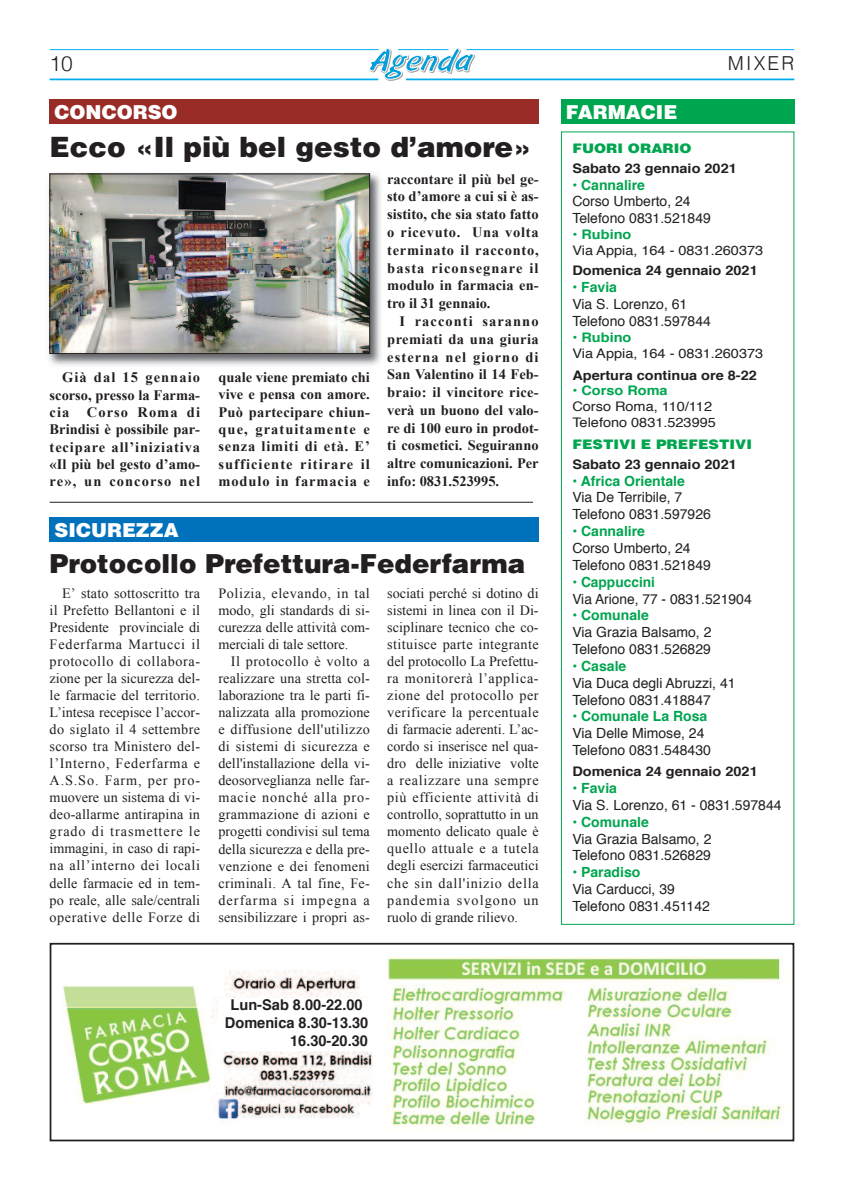
<style>
.page{position:relative;width:844px;height:1191px;background:#fff}
.page>*{position:absolute;margin:0;border:0;box-sizing:border-box;transform-origin:0 0}
.t1{font:900 28px "Helvetica";color:#231f20}
.t2{font:900 26.25px "Helvetica";color:#231f20}
.t3{font:300 21px "Helvetica";color:#231f20}
.t4{font:900 19.25px "Helvetica";color:#fff}
.t5{font:300 19.25px "Helvetica";letter-spacing:.11em;color:#231f20}
.t6{font:700 14.88px "Helvetica";color:#231f20}
.t7{font:700 14.35px/17.8px "Times New Roman";letter-spacing:.055em;color:#231f20;text-align:justify}
.t8{font:14.17px/17px "Times New Roman";letter-spacing:.01em;color:#231f20;text-align:justify}
.t9{font:14px/16.8px "Helvetica";color:#231f20}
.t10{font:700 14px "Helvetica";color:#00a54f}
.t11{font:700 13.12px "Helvetica";color:#231f20;scale:1.1 1}
.t12{font:13.12px/15.9px "Helvetica";color:#231f20;scale:1.1 1}
.t13{font:900 13.12px "Helvetica";color:#00a54f;scale:1.1 1}
.t14{font:700 13.12px "Helvetica";color:#00a54f;scale:1.1 1}
</style>
<div class="page">
<div style="left:561px;top:99px;width:233px;height:25px;background:#00a54f"></div>
<svg style="left:369px;top:48px;width:106px;height:33px"></svg>
<hr style="left:398px;top:49px;width:50px;height:1px;background:#00aeef">
<hr style="left:50px;top:49px;width:328px;height:1px;background:#00aeef">
<hr style="left:466px;top:49px;width:328px;height:1px;background:#00aeef">
<hr style="left:50px;top:78px;width:328px;height:2px;background:#00aeef">
<hr style="left:406px;top:78px;width:388px;height:2px;background:#00aeef">
<div style="left:561px;top:131px;width:233px;height:793px;border:1px solid #00a54f"></div>
<img style="left:62px;top:956px;width:728px;height:176px">
<div style="left:50px;top:943px;width:744px;height:198px;border:2px solid #231f20"></div>
<div style="left:218px;top:998px;width:157px;height:52px;background:#fff"></div>
<img style="left:48px;top:173px;width:333px;height:193px">
<img style="left:52px;top:176px;width:316px;height:176px">
<div style="left:50px;top:174px;width:320px;height:180px;border:1px solid #231f20"></div>
<div style="left:50px;top:99px;width:488px;height:25px;background:#9a2c28"></div>
<div style="left:50px;top:517px;width:488px;height:25px;background:#0072bc"></div>
<hr style="left:50px;top:502px;width:483px;height:1px;background:#231f20">
<h3 class="t3" style="left:50px;top:55px;width:25px">10</h3>
<h3 class="t5" style="left:727px;top:56px;width:68px">MIXER</h3>
<h3 class="t4" style="left:55px;top:105px;width:124px">CONCORSO</h3>
<h1 class="t1" style="left:50px;top:131px;width:483px">Ecco «Il più bel gesto d’amore»</h1>
<p class="t7" style="left:50px;top:369px;width:152px;line-height:17.3px;text-indent:12px">Già dal 15 gennaio scorso, presso la Farma&shy;cia Corso Roma di Brindisi è possibile par&shy;tecipare all’iniziativa «Il più bel gesto d’amo&shy;re», un concorso nel</p>
<p class="t7" style="left:218px;top:368px;width:153px;line-height:17.3px">quale viene premiato chi vive e pensa con amore.<br>Può partecipare chiun&shy;que, gratuitamente e senza limiti di età. E’ sufficiente ritirare il modulo in farmacia e</p>
<p class="t7" style="left:387px;top:170px;width:153px">raccontare il più bel ge&shy;sto d’amore a cui si è as&shy;sistito, che sia stato fatto o ricevuto. Una volta terminato il racconto, basta riconsegnare il modulo in farmacia en&shy;tro il 31 gennaio.</p>
<p class="t7" style="left:387px;top:312px;width:153px;text-indent:12px">I racconti saranno premiati da una giuria esterna nel giorno di San Valentino il 14 Feb&shy;braio: il vincitore rice&shy;verà un buono del valo&shy;re di 100 euro in prodot&shy;ti cosmetici. Seguiranno altre comunicazioni. Per info: 0831.523995.</p>
<h3 class="t4" style="left:55px;top:523px;width:126px">SICUREZZA</h3>
<h2 class="t2" style="left:50px;top:548px;width:477px">Protocollo Prefettura-Federfarma</h2>
<p class="t8" style="left:50px;top:585px;width:152px;text-indent:12px">E’ stato sottoscritto tra il Prefetto Bellantoni e il Presidente provinciale di Federfarma Martucci il protocollo di collabora&shy;zione per la sicurezza del&shy;le farmacie del territorio.<br>L’intesa recepisce l’accor&shy;do siglato il 4 settembre scorso tra Ministero del&shy;l’Interno, Federfarma e A.S.So. Farm, per pro&shy;muovere un sistema di vi&shy;deo-allarme antirapina in grado di trasmettere le immagini, in caso di rapi&shy;na all’interno dei locali delle farmacie ed in tem&shy;po reale, alle sale/centrali operative delle Forze di</p>
<p class="t8" style="left:218px;top:585px;width:153px">Polizia, elevando, in tal modo, gli standards di si&shy;curezza delle attività com&shy;merciali di tale settore.</p>
<p class="t8" style="left:387px;top:585px;width:153px">sociati perché si dotino di sistemi in linea con il Di&shy;sciplinare tecnico che co&shy;stituisce parte integrante del protocollo La Prefettu&shy;ra monitorerà l’applica&shy;zione del protocollo per verificare la percentuale di farmacie aderenti. L’ac&shy;cordo si inserisce nel qua&shy;dro delle iniziative volte a realizzare una sempre più efficiente attività di controllo, soprattutto in un momento delicato quale è quello attuale e a tutela degli esercizi farmaceutici che sin dall'inizio della pandemia svolgono un ruolo di grande rilievo.</p>
<p class="t8" style="left:218px;top:653px;width:153px;text-indent:12px">Il protocollo è volto a realizzare una stretta col&shy;laborazione tra le parti fi&shy;nalizzata alla promozione e diffusione dell'utilizzo di sistemi di sicurezza e dell'installazione della vi&shy;deosorveglianza nelle far&shy;macie nonché alla pro&shy;grammazione di azioni e progetti condivisi sul tema della sicurezza e della pre&shy;venzione e dei fenomeni criminali. A tal fine, Fe&shy;derfarma si impegna a sensibilizzare i propri as-</p>
<h3 class="t4" style="left:566px;top:105px;width:113px">FARMACIE</h3>
<p class="t13" style="left:572px;top:143px;width:110px">FUORI ORARIO</p>
<p class="t11" style="left:572px;top:163px;width:151px">Sabato 23 gennaio 2021</p>
<p class="t10" style="left:572px;top:179px;width:74px">• Cannalire</p>
<p class="t9" style="left:572px;top:194px;width:140px">Corso Umberto, 24<br>Telefono 0831.521849</p>
<p class="t14" style="left:572px;top:229px;width:55px">• Rubino</p>
<p class="t12" style="left:572px;top:244px;width:175px">Via Appia, 164 - 0831.260373</p>
<p class="t11" style="left:572px;top:265px;width:170px">Domenica 24 gennaio 2021</p>
<p class="t10" style="left:572px;top:281px;width:46px">• Favia</p>
<p class="t9" style="left:572px;top:296px;width:140px">Via S. Lorenzo, 61<br>Telefono 0831.597844</p>
<p class="t14" style="left:572px;top:332px;width:55px">• Rubino</p>
<p class="t12" style="left:572px;top:346px;width:175px">Via Appia, 164 - 0831.260373</p>
<p class="t11" style="left:572px;top:369px;width:169px">Apertura continua ore 8-22</p>
<p class="t14" style="left:572px;top:385px;width:88px">• Corso Roma</p>
<p class="t12" style="left:572px;top:400px;width:132px">Corso Roma, 110/112<br>Telefono 0831.523995</p>
<p class="t13" style="left:572px;top:439px;width:165px">FESTIVI E PREFESTIVI</p>
<p class="t11" style="left:572px;top:459px;width:151px">Sabato 23 gennaio 2021</p>
<p class="t10" style="left:572px;top:475px;width:114px">• Africa Orientale</p>
<p class="t9" style="left:572px;top:490px;width:140px">Via De Terribile, 7<br>Telefono 0831.597926</p>
<p class="t10" style="left:572px;top:525px;width:74px">• Cannalire</p>
<p class="t9" style="left:572px;top:541px;width:140px">Corso Umberto, 24<br>Telefono 0831.521849</p>
<p class="t10" style="left:572px;top:576px;width:84px">• Cappuccini</p>
<p class="t9" style="left:572px;top:591px;width:181px">Via Arione, 77 - 0831.521904</p>
<p class="t10" style="left:572px;top:609px;width:78px">• Comunale</p>
<p class="t9" style="left:572px;top:625px;width:140px">Via Grazia Balsamo, 2<br>Telefono 0831.526829</p>
<p class="t10" style="left:572px;top:660px;width:55px">• Casale</p>
<p class="t9" style="left:572px;top:675px;width:165px">Via Duca degli Abruzzi, 41<br>Telefono 0831.418847</p>
<p class="t10" style="left:572px;top:710px;width:136px">• Comunale La Rosa</p>
<p class="t9" style="left:572px;top:726px;width:140px">Via Delle Mimose, 24<br>Telefono 0831.548430</p>
<p class="t11" style="left:572px;top:766px;width:170px">Domenica 24 gennaio 2021</p>
<p class="t10" style="left:572px;top:782px;width:46px">• Favia</p>
<p class="t9" style="left:572px;top:797px;width:211px">Via S. Lorenzo, 61 - 0831.597844</p>
<p class="t10" style="left:572px;top:816px;width:78px">• Comunale</p>
<p class="t9" style="left:572px;top:831px;width:140px">Via Grazia Balsamo, 2<br>Telefono 0831.526829</p>
<p class="t10" style="left:572px;top:866px;width:69px">• Paradiso</p>
<p class="t9" style="left:572px;top:882px;width:139px">Via Carducci, 39<br>Telefono 0831.451142</p>
<p class="t6" style="left:230px;top:998px;width:134px">Lun-Sab 8.00-22.00</p>
<p class="t6" style="left:225px;top:1016px;width:145px">Domenica 8.30-13.30</p>
<p class="t6" style="left:290px;top:1034px;width:79px">16.30-20.30</p>
</div>
